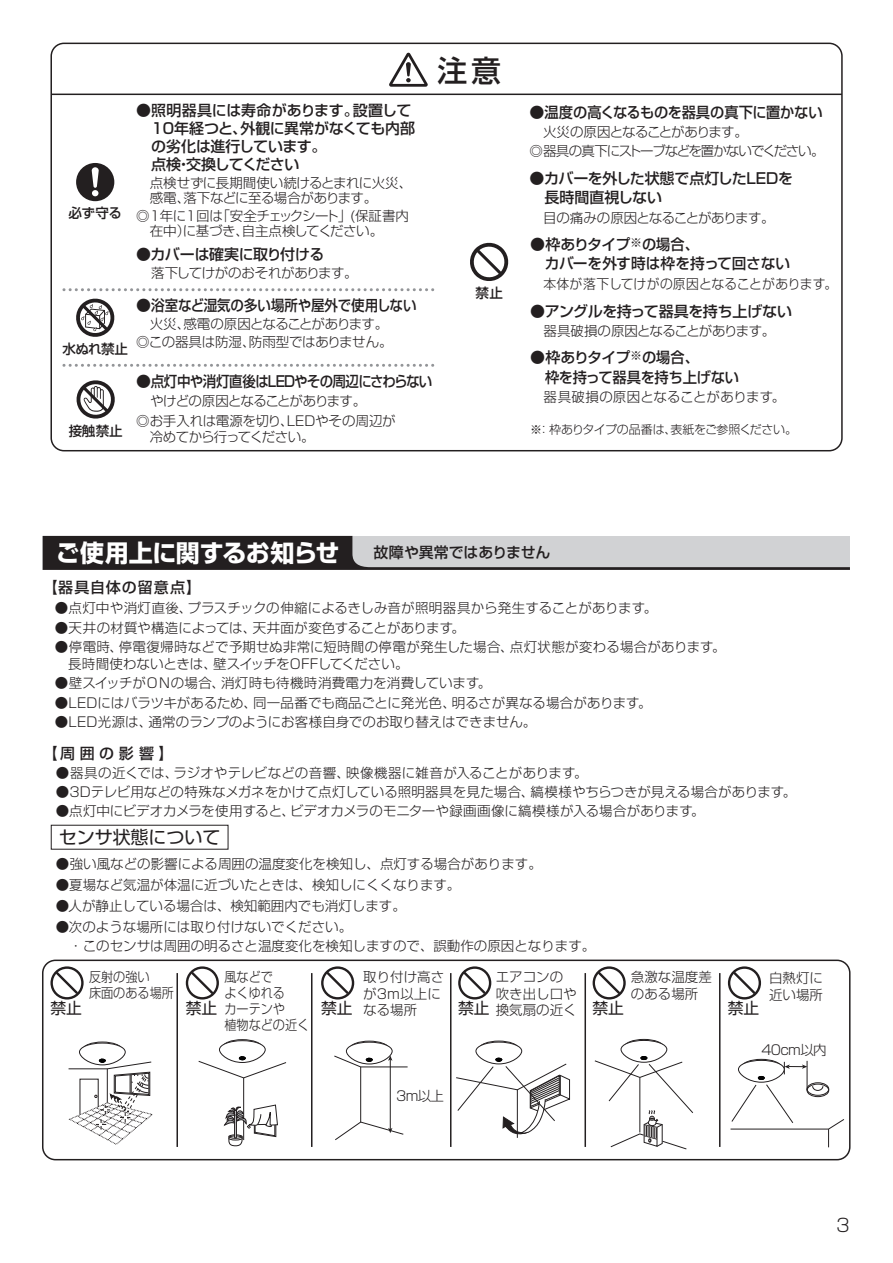
<style>
.page{position:relative;width:893px;height:1263px;background:#fff}
.page>*{position:absolute;margin:0;border:0;box-sizing:border-box;transform-origin:0 0}
.t1{font:30px "Shin Go Pro Medium 90 msp RKSJ H";color:#231f20}
.t2{font:24px "Shin Go Pro Bold 90 msp RKSJ H";letter-spacing:-.01em;color:#fff}
.t3{font:18px "Shin Go Pro Regular 90 msp RKSJ H";color:#231f20}
.t4{font:18px "Shin Go Pro Light 90 msp RKSJ H";color:#231f20}
.t5{font:15.75px "Shin Go Pro Regular 90 msp RKSJ H";color:#231f20}
.t6{font:15px/19.5px "Shin Go Pro Medium 90 msp RKSJ H";letter-spacing:-.02em;color:#231f20}
.t7{font:15px "Shin Go Pro Medium 90 msp RKSJ H";letter-spacing:-.05em;color:#231f20}
.t8{font:15px "Shin Go Pro Medium 90 msp RKSJ H";letter-spacing:.07em;color:#231f20}
.t9{font:13.5px/16.2px "Shin Go Pro Light 90 msp RKSJ H";color:#231f20}
.t10{font:13.5px/19.5px "Shin Go Pro Light 90 msp RKSJ H";letter-spacing:-.025em;color:#231f20}
.t11{font:13.5px/15px "Shin Go Pro Light 90 msp RKSJ H";letter-spacing:-.035em;color:#231f20}
.t12{font:13.5px/19.5px "Shin Go Pro Light 90 msp RKSJ H";letter-spacing:-.08em;color:#231f20}
.t13{font:13.5px/18px "Shin Go Pro Light 90 msp RKSJ H";letter-spacing:-.02em;color:#231f20}
.t14{font:13.5px "Shin Go Pro Light 90 msp RKSJ H";letter-spacing:-.05em;color:#231f20}
.t15{font:13.5px "Shin Go Pro Light 90 msp RKSJ H";letter-spacing:.02em;color:#231f20}
.t16{font:13.5px/16.2px "Shin Go Pro Light 90 msp RKSJ H";color:#231f20;scale:.9 1}
.t17{font:13.5px "Shin Go Pro Light 90 msp RKSJ H";color:#231f20;scale:.95 1}
.t18{font:13.5px "Shin Go Pro Medium 90 msp RKSJ H";letter-spacing:-.02em;color:#231f20}
.t19{font:13.5px "Shin Go Pro Light 90 msp RKSJ H";letter-spacing:-.045em;color:#231f20}
.t20{font:12px "Shin Go Pro Light 90 msp RKSJ H";letter-spacing:-.035em;color:#231f20}
</style>
<div class="page">
<svg style="left:43px;top:536px;width:807px;height:34px;background:#858485"></svg>
<svg style="left:470px;top:242px;width:39px;height:39px"></svg>
<svg style="left:76px;top:380px;width:39px;height:39px"></svg>
<svg style="left:76px;top:298px;width:39px;height:39px"></svg>
<hr style="left:51px;top:94px;width:791px;height:1px;background:#231f20">
<svg style="left:64px;top:288px;width:371px;height:3px"></svg>
<svg style="left:64px;top:364px;width:371px;height:3px"></svg>
<svg style="left:389px;top:53px;width:39px;height:34px"></svg>
<div style="left:76px;top:163px;width:38px;height:38px;background:#231f20;border-radius:50%"></div>
<svg style="left:92px;top:167px;width:7px;height:29px"></svg>
<svg style="left:50px;top:966px;width:34px;height:34px"></svg>
<div style="left:53px;top:969px;width:28px;height:28px;background:#fff;border-radius:50%"></div>
<svg style="left:56px;top:972px;width:22px;height:22px"></svg>
<svg style="left:186px;top:966px;width:33px;height:34px"></svg>
<div style="left:188px;top:969px;width:28px;height:28px;background:#fff;border-radius:50%"></div>
<svg style="left:191px;top:972px;width:22px;height:22px"></svg>
<svg style="left:321px;top:966px;width:33px;height:34px"></svg>
<svg style="left:323px;top:969px;width:29px;height:28px"></svg>
<svg style="left:326px;top:972px;width:23px;height:22px"></svg>
<svg style="left:458px;top:966px;width:33px;height:34px"></svg>
<div style="left:461px;top:969px;width:28px;height:28px;background:#fff;border-radius:50%"></div>
<svg style="left:463px;top:972px;width:23px;height:22px"></svg>
<svg style="left:592px;top:966px;width:34px;height:34px"></svg>
<div style="left:595px;top:969px;width:28px;height:28px;background:#fff;border-radius:50%"></div>
<svg style="left:598px;top:972px;width:22px;height:22px"></svg>
<svg style="left:728px;top:966px;width:33px;height:34px"></svg>
<div style="left:730px;top:969px;width:28px;height:28px;background:#fff;border-radius:50%"></div>
<svg style="left:733px;top:972px;width:22px;height:22px"></svg>
<div style="left:42px;top:960px;width:808px;height:200px;border:1px solid #231f20;border-radius:13px"></div>
<hr style="left:360px;top:1067px;width:1px;height:55px;background:#231f20">
<hr style="left:390px;top:1059px;width:1px;height:70px;background:#231f20">
<svg style="left:335px;top:1121px;width:69px;height:19px"></svg>
<hr style="left:176px;top:973px;width:2px;height:174px;background:#231f20">
<hr style="left:311px;top:973px;width:1px;height:174px;background:#231f20">
<hr style="left:450px;top:973px;width:1px;height:174px;background:#231f20">
<hr style="left:584px;top:973px;width:2px;height:174px;background:#231f20">
<hr style="left:719px;top:973px;width:1px;height:174px;background:#231f20">
<hr style="left:517px;top:1090px;width:1px;height:48px;background:#231f20">
<svg style="left:68px;top:1041px;width:85px;height:104px"></svg>
<svg style="left:198px;top:1039px;width:89px;height:108px"></svg>
<svg style="left:334px;top:1040px;width:74px;height:28px"></svg>
<svg style="left:456px;top:1040px;width:114px;height:97px"></svg>
<svg style="left:594px;top:1039px;width:99px;height:111px"></svg>
<svg style="left:730px;top:1059px;width:115px;height:88px"></svg>
<h1 class="t1" style="left:437px;top:60px;width:65px">注意</h1>
<p class="t6" style="left:136px;top:103px;width:280px;line-height:18px">●照明器具には寿命があります。設置して　10年経つと、外観に異常がなくても内部　の劣化は進行しています。<br>　点検・交換してください</p>
<p class="t10" style="left:136px;top:177px;width:277px;line-height:15px">　点検せずに長期間使い続けるとまれに火災、　感電、落下などに至る場合があります。</p>
<p class="t11" style="left:136px;top:210px;width:274px">◎1年に1回は「安全チェックシート」(保証書内　在中）に基づき、自主点検してください。</p>
<p class="t6" style="left:136px;top:247px;width:190px">●カバーは確実に取り付ける</p>
<p class="t11" style="left:151px;top:267px;width:208px">落下してけがのおそれがあります。</p>
<p class="t6" style="left:530px;top:104px;width:294px">●温度の高くなるものを器具の真下に置かない</p>
<p class="t12" style="left:530px;top:124px;width:296px">　火災の原因となることがあります。<br>◎器具の真下にストーブなどを置かないでください。</p>
<p class="t6" style="left:530px;top:170px;width:265px">●カバーを外した状態で点灯したLEDを　長時間直視しない</p>
<p class="t18" style="left:68px;top:208px;width:55px">必ず守る</p>
<p class="t14" style="left:530px;top:212px;width:246px">　目の痛みの原因となることがあります。</p>
<p class="t6" style="left:530px;top:236px;width:262px">●枠ありタイプ<sup>※</sup>の場合、<br>　カバーを外す時は枠を持って回さない</p>
<p class="t17" style="left:544px;top:278px;width:310px">本体が落下してけがの原因となることがあります。</p>
<p class="t18" style="left:475px;top:288px;width:29px">禁止</p>
<p class="t6" style="left:136px;top:298px;width:282px">●浴室など湿気の多い場所や屋外で使用しない</p>
<p class="t13" style="left:136px;top:317px;width:258px;text-indent:13px">火災、感電の原因となることがあります。◎この器具は防湿、防雨型ではありません。</p>
<p class="t6" style="left:530px;top:303px;width:263px">●アングルを持って器具を持ち上げない</p>
<p class="t14" style="left:530px;top:326px;width:247px">　器具破損の原因となることがあります。</p>
<p class="t18" style="left:62px;top:344px;width:67px">水ぬれ禁止</p>
<p class="t6" style="left:545px;top:350px;width:196px;text-indent:-15px">●枠ありタイプ<sup>※</sup>の場合、<br>枠を持って器具を持ち上げない</p>
<p class="t9" style="left:530px;top:391px;width:257px">　器具破損の原因となることがあります。</p>
<p class="t7" style="left:136px;top:376px;width:298px">●点灯中や消灯直後はLEDやその周辺にさわらない</p>
<p class="t10" style="left:136px;top:393px;width:261px;text-indent:14px">やけどの原因となることがあります。<br>◎お手入れは電源を切り、LEDやその周辺が</p>
<p class="t20" style="left:530px;top:425px;width:268px">※：枠ありタイプの品番は、表紙をご参照ください。</p>
<p class="t18" style="left:69px;top:426px;width:55px">接触禁止</p>
<p class="t19" style="left:136px;top:432px;width:180px">　冷めてから行ってください。</p>
<h2 class="t2" style="left:56px;top:544px;width:285px">ご使用上に関するお知らせ</h2>
<p class="t6" style="left:373px;top:544px;width:179px">故障や異常ではありません</p>
<p class="t9" style="left:55px;top:602px;width:604px">●点灯中や消灯直後、プラスチックの伸縮によるきしみ音が照明器具から発生することがあります。</p>
<p class="t9" style="left:55px;top:621px;width:412px">●天井の材質や構造によっては、天井面が変色することがあります。</p>
<p class="t9" style="left:55px;top:641px;width:672px">●停電時、停電復帰時などで予期せぬ非常に短時間の停電が発生した場合、点灯状態が変わる場合があります。　長時間使わないときは、壁スイッチをOFFしてください。</p>
<p class="t15" style="left:55px;top:678px;width:438px">●壁スイッチがＯＮの場合、消灯時も待機時消費電力を消費しています。</p>
<p class="t9" style="left:55px;top:696px;width:598px">●LEDにはバラツキがあるため、同一品番でも商品ごとに発光色、明るさが異なる場合があります。</p>
<p class="t9" style="left:55px;top:716px;width:483px">●LED光源は、通常のランプのようにお客様自身でのお取り替えはできません。</p>
<p class="t8" style="left:43px;top:581px;width:160px">【器具自体の留意点】</p>
<p class="t6" style="left:43px;top:746px;width:132px">【周囲の影響】</p>
<p class="t9" style="left:56px;top:766px;width:533px">●器具の近くでは、ラジオやテレビなどの音響、映像機器に雑音が入ることがあります。</p>
<p class="t9" style="left:56px;top:786px;width:742px">●3Dテレビ用などの特殊なメガネをかけて点灯している照明器具を見た場合、縞模様やちらつきが見える場合があります。</p>
<p class="t9" style="left:56px;top:805px;width:650px">●点灯中にビデオカメラを使用すると、ビデオカメラのモニターや録画画像に縞模様が入る場合があります。</p>
<h3 class="t3" style="left:59px;top:830px;width:163px">センサ状態について</h3>
<p class="t9" style="left:56px;top:858px;width:488px">●強い風などの影響による周囲の温度変化を検知し、点灯する場合があります。</p>
<p class="t9" style="left:56px;top:879px;width:406px">●夏場など気温が体温に近づいたときは、検知しにくくなります。</p>
<p class="t9" style="left:56px;top:900px;width:352px">●人が静止している場合は、検知範囲内でも消灯します。</p>
<p class="t9" style="left:69px;top:919px;width:527px;line-height:19.2px;text-indent:-14px">●次のような場所には取り付けないでください。<br>・このセンサは周囲の明るさと温度変化を検知しますので、誤動作の原因となります。</p>
<p class="t16" style="left:89px;top:970px;width:96px">反射の強い<br>床面のある場所</p>
<p class="t9" style="left:363px;top:971px;width:82px">取り付け高さが3ｍ以上になる場所</p>
<p class="t9" style="left:631px;top:971px;width:82px">急激な温度差のある場所</p>
<p class="t16" style="left:224px;top:970px;width:96px">風などで<br>よくゆれる<br>カーテンや<br>植物などの近く</p>
<p class="t9" style="left:496px;top:971px;width:82px">エアコンの吹き出し口や換気扇の近く</p>
<p class="t9" style="left:769px;top:972px;width:55px">白熱灯に近い場所</p>
<p class="t9" style="left:761px;top:1044px;width:67px">40cm以内</p>
<p class="t5" style="left:50px;top:1003px;width:33px">禁止</p>
<p class="t5" style="left:186px;top:1003px;width:33px">禁止</p>
<p class="t5" style="left:321px;top:1003px;width:33px">禁止</p>
<p class="t5" style="left:458px;top:1003px;width:33px">禁止</p>
<p class="t5" style="left:592px;top:1003px;width:33px">禁止</p>
<p class="t5" style="left:728px;top:1003px;width:33px">禁止</p>
<p class="t9" style="left:396px;top:1089px;width:49px">3m以上</p>
<h3 class="t4" style="left:836px;top:1218px;width:15px">3</h3>
</div>
